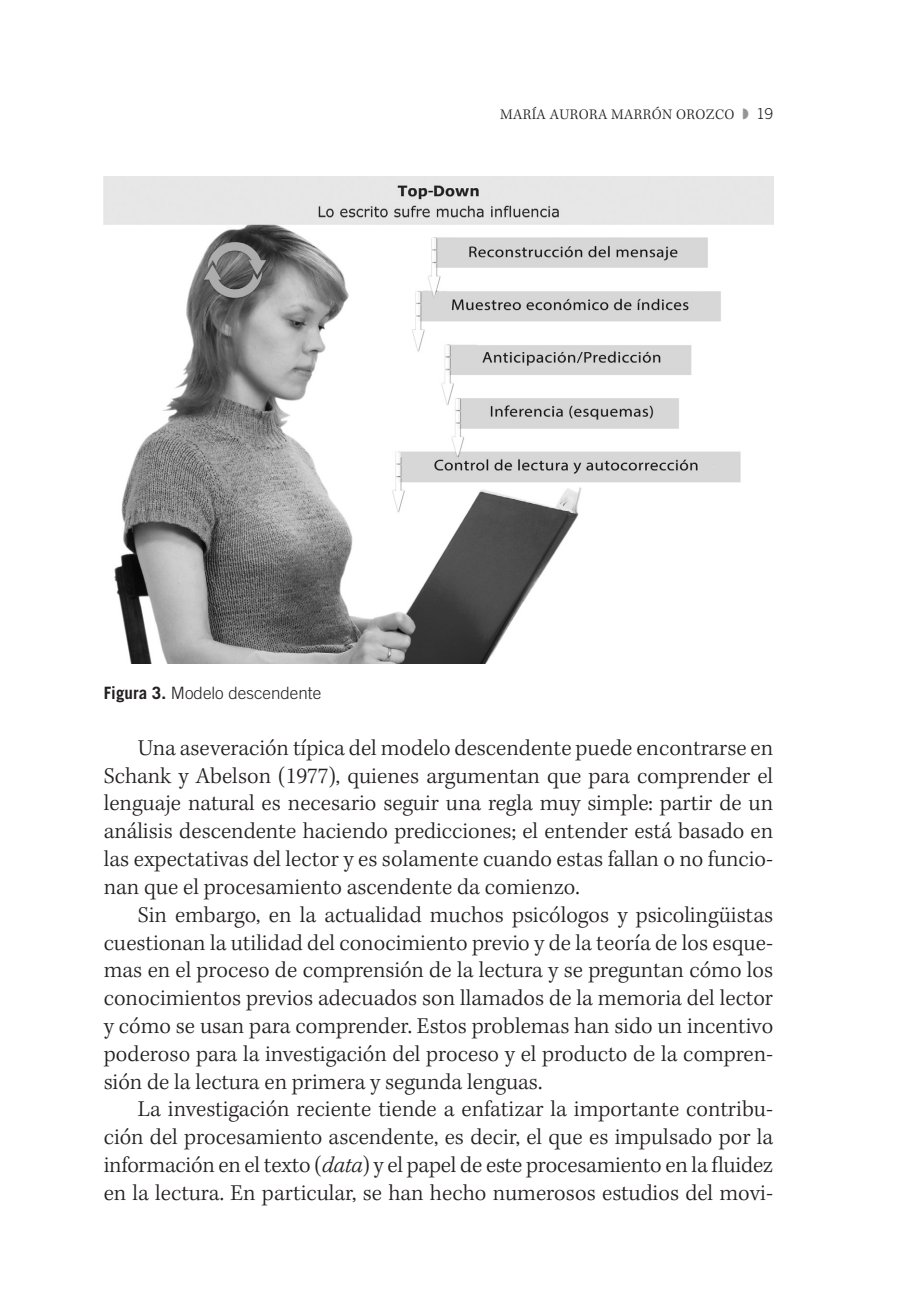
<style>
.page{position:relative;width:911px;height:1308px;background:#fff}
.page>*{position:absolute;margin:0;border:0;box-sizing:border-box;transform-origin:0 0}
.Párrafo_sangrado{font:300 23.2px/27.8px "Kepler Std";letter-spacing:.01em;color:#231f20;text-align:justify}
.Pie_de_foto_o_figura{font:300 17px "Trade Gothic LT Std";color:#231f20}
.Cuadro_txt{font:300 15px "Kepler Std";letter-spacing:.025em;color:#231f20}
.s1{color:#939598}
.s2{font-family:"Trade Gothic LT Std"}
.s3{font-weight:700}
.s4{font-style:italic}
</style>
<div class="page">
<img style="left:104px;top:176px;width:669px;height:487px">
<p class="Cuadro_txt" style="left:500px;top:106px;width:274px">MARÍA AURORA MARRÓN OROZCO <span class="s1">◗</span> <span class="s2">19</span></p>
<p class="Pie_de_foto_o_figura" style="left:104px;top:683px;width:219px"><span class="s3">Figura 3.</span> Modelo descendente</p>
<p class="Párrafo_sangrado" style="left:104px;top:734px;width:670px;text-indent:34px">Una aseveración típica del modelo descendente puede encontrarse en Schank y Abelson (1977), quienes argumentan que para comprender el lenguaje natural es necesario seguir una regla muy simple: partir de un análisis descendente haciendo predicciones; el entender está basado en las expectativas del lector y es solamente cuando estas fallan o no funcio&shy;nan que el procesamiento ascendente da comienzo.</p>
<p class="Párrafo_sangrado" style="left:104px;top:901px;width:671px;text-indent:34px">Sin embargo, en la actualidad muchos psicólogos y psicolingüistas cuestionan la utilidad del conocimiento previo y de la teoría de los esque&shy;mas en el proceso de comprensión de la lectura y se preguntan cómo los conocimientos previos adecuados son llamados de la memoria del lector y cómo se usan para comprender. Estos problemas han sido un incentivo poderoso para la investigación del proceso y el producto de la compren&shy;sión de la lectura en primera y segunda lenguas.</p>
<p class="Párrafo_sangrado" style="left:104px;top:1096px;width:671px;text-indent:34px">La investigación reciente tiende a enfatizar la importante contribu&shy;ción del procesamiento ascendente, es decir, el que es impulsado por la información en el texto (<span class="s4">data</span>) y el papel de este procesamiento en la fluidez en la lectura. En particular, se han hecho numerosos estudios del movi-</p>
</div>
